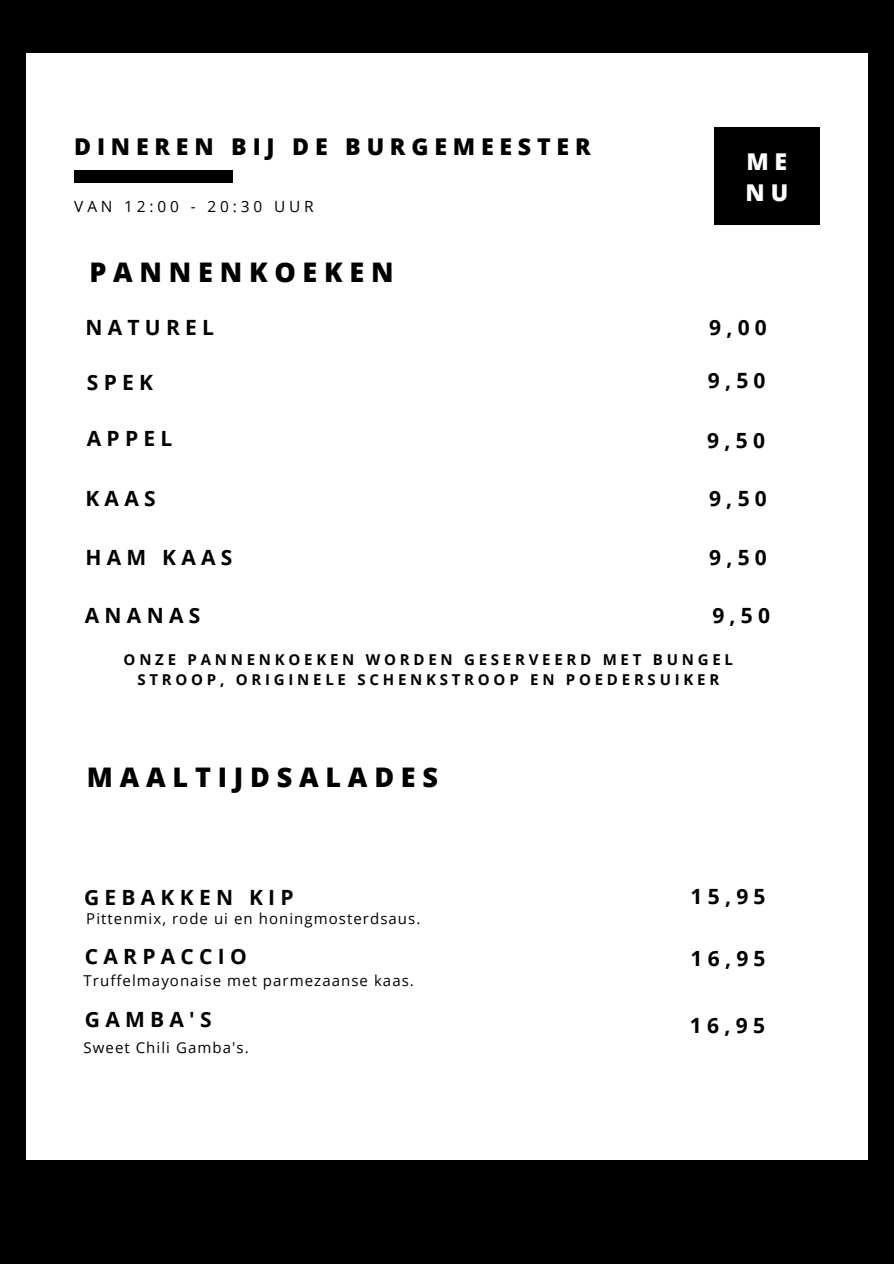
<style>
.page{position:relative;width:894px;height:1264px;background:#fff}
.page>*{position:absolute;margin:0;border:0;box-sizing:border-box;transform-origin:0 0}
.t1{font:800 27px "Open Sans";letter-spacing:.25em;color:#000}
.t2{font:800 23.1px "Open Sans";letter-spacing:.25em;color:#000}
.t3{font:800 23.1px/31.8px "Open Sans";color:#fff}
.t4{font:700 21px "Open Sans";letter-spacing:.25em;color:#000}
.t5{font:15.45px "Open Sans";letter-spacing:.25em;color:#000}
.t6{font:15px "Open Sans";letter-spacing:.07em;color:#000}
.t7{font:700 15px/20.2px "Open Sans";letter-spacing:.25em;color:#000;text-align:center}
</style>
<div class="page">
<div style="left:0;top:0;width:893px;height:1263px;background:#000"></div>
<div style="left:26px;top:53px;width:841px;height:1106px;background:#fff"></div>
<div style="left:713px;top:127px;width:106px;height:98px;background:#000"></div>
<div style="left:74px;top:170px;width:159px;height:12px;background:#000"></div>
<p class="t2" style="left:74px;top:130px;width:517px">DINEREN BIJ DE BURGEMEESTER</p>
<h2 class="t5" style="left:74px;top:195px;width:241px">VAN 12:00 - 20:30 UUR</h2>
<h2 class="t1" style="left:89px;top:253px;width:306px">PANNENKOEKEN</h2>
<h2 class="t3" style="left:745px;top:145px;width:44px">M E<br>N U</h2>
<h4 class="t4" style="left:85px;top:312px;width:130px">NATUREL</h4>
<h1 class="t4" style="left:708px;top:312px;width:59px">9,00</h1>
<h2 class="t4" style="left:87px;top:368px;width:68px">SPEK</h2>
<h2 class="t4" style="left:707px;top:365px;width:59px">9,50</h2>
<h2 class="t4" style="left:87px;top:423px;width:87px">APPEL</h2>
<h2 class="t4" style="left:707px;top:425px;width:59px">9,50</h2>
<h2 class="t4" style="left:85px;top:484px;width:72px">KAAS</h2>
<h2 class="t4" style="left:708px;top:484px;width:59px">9,50</h2>
<h2 class="t4" style="left:85px;top:542px;width:148px">HAM KAAS</h2>
<h2 class="t4" style="left:708px;top:542px;width:59px">9,50</h2>
<h2 class="t4" style="left:85px;top:600px;width:117px">ANANAS</h2>
<h2 class="t4" style="left:712px;top:600px;width:59px">9,50</h2>
<p class="t7" style="left:124px;top:648px;width:610px">ONZE PANNENKOEKEN WORDEN GESERVEERD MET BUNGEL<br>STROOP, ORIGINELE SCHENKSTROOP EN POEDERSUIKER</p>
<h2 class="t1" style="left:87px;top:758px;width:352px">MAALTIJDSALADES</h2>
<h2 class="t4" style="left:84px;top:882px;width:211px">GEBAKKEN KIP</h2>
<h3 class="t6" style="left:86px;top:907px;width:335px">Pittenmix, rode ui en honingmosterdsaus.</h3>
<h1 class="t4" style="left:690px;top:881px;width:76px">15,95</h1>
<h2 class="t4" style="left:85px;top:941px;width:163px">CARPACCIO</h2>
<p class="t6" style="left:83px;top:970px;width:332px">Truffelmayonaise met parmezaanse kaas.</p>
<h2 class="t4" style="left:690px;top:943px;width:76px">16,95</h2>
<h2 class="t4" style="left:85px;top:1004px;width:128px">GAMBA'S</h2>
<p class="t6" style="left:83px;top:1036px;width:166px">Sweet Chili Gamba's.</p>
<h2 class="t4" style="left:689px;top:1010px;width:76px">16,95</h2>
</div>
